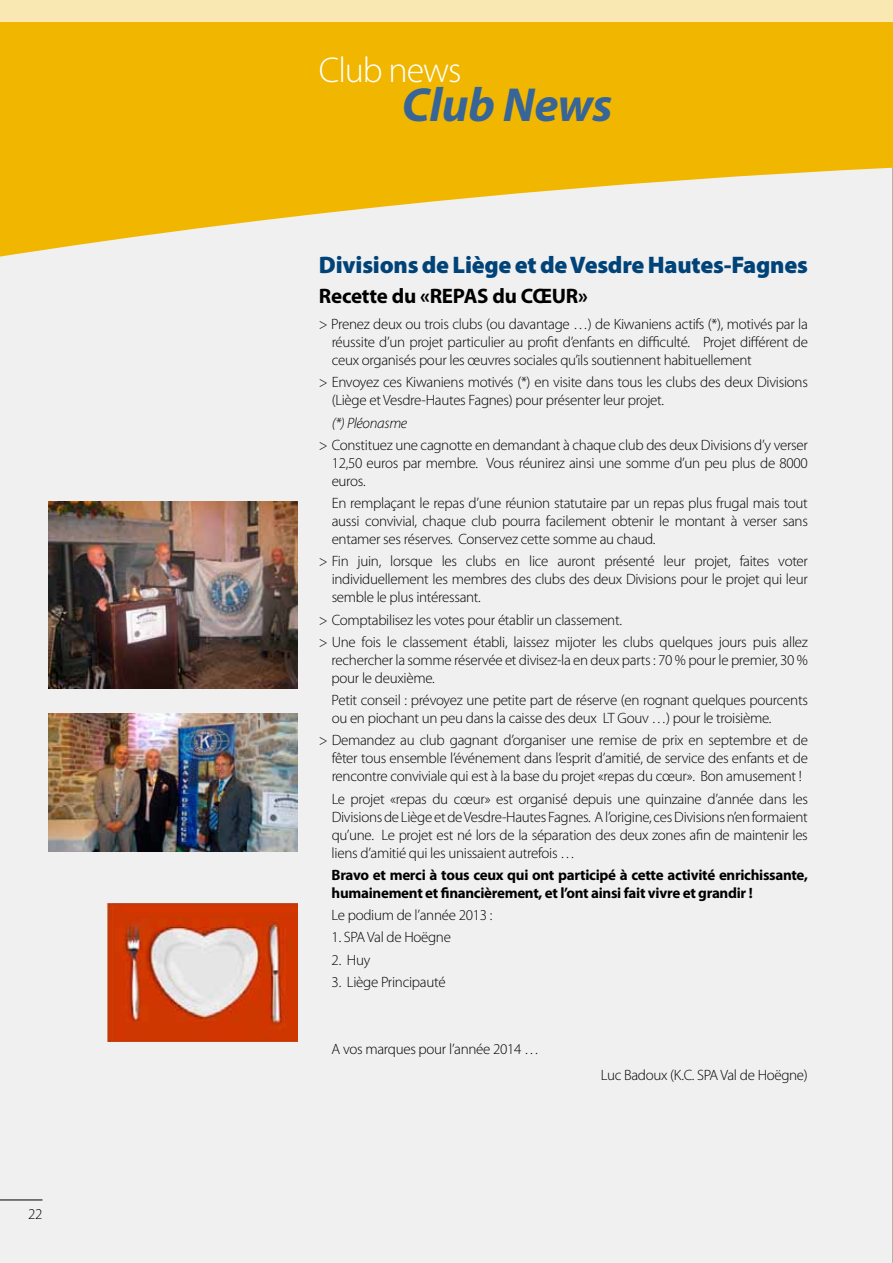
<style>
.page{position:relative;width:893px;height:1263px;background:#fff}
.page>*{position:absolute;margin:0;border:0;box-sizing:border-box;transform-origin:0 0}
.t1{font:italic 700 48px "Myriad Pro";letter-spacing:-.01em;color:#376597}
.t2{font:300 36px "Myriad Pro";color:#fff}
.t3{font:900 24px "Myriad Pro";letter-spacing:-.01em;color:#004379}
.t4{font:700 21px "Myriad Pro";letter-spacing:-.01em;color:#000}
.t5{font:300 15px/18px "Myriad Pro";letter-spacing:-.02em;color:#000;text-align:justify}
.t6{font:700 15px/18px "Myriad Pro";letter-spacing:-.02em;color:#000}
.t7{font:italic 300 15px "Myriad Pro";letter-spacing:-.02em;color:#000}
</style>
<div class="page">
<div style="left:0;top:259px;width:893px;height:1004px;background:#f0f0f0"></div>
<svg style="left:0;top:21px;width:893px;height:238px;fill:#f0b600"></svg>
<div style="left:0;top:0;width:893px;height:21px;background:#fae8b2"></div>
<hr style="left:0;top:1199px;width:43px;height:1px;background:#000">
<img style="left:106px;top:904px;width:192px;height:138px">
<img style="left:49px;top:713px;width:249px;height:138px">
<img style="left:49px;top:502px;width:249px;height:186px">
<p class="t5" style="left:28px;top:1205px;width:16px">22</p>
<h2 class="t2" style="left:319px;top:50px;width:144px">Club news</h2>
<h1 class="t1" style="left:402px;top:78px;width:212px">Club News</h1>
<h3 class="t3" style="left:319px;top:251px;width:490px">Divisions de Liège et de Vesdre Hautes-Fagnes</h3>
<h3 class="t4" style="left:319px;top:284px;width:271px">Recette du «REPAS du CŒUR»</h3>
<p class="t5" style="left:332px;top:315px;width:478px;text-indent:-13px">&gt; Prenez deux ou trois clubs (ou davantage …) de Kiwaniens actifs (*), motivés par la réussite d’un projet particulier au profit d’enfants en difficulté. Projet différent de ceux organisés pour les œuvres sociales qu’ils soutiennent habituellement</p>
<p class="t5" style="left:332px;top:374px;width:478px;text-indent:-13px">&gt; Envoyez ces Kiwaniens motivés (*) en visite dans tous les clubs des deux Divisions (Liège et Vesdre-Hautes Fagnes) pour présenter leur projet.</p>
<p class="t7" style="left:332px;top:415px;width:77px">(*) Pléonasme</p>
<p class="t5" style="left:332px;top:436px;width:478px;text-indent:-13px">&gt; Constituez une cagnotte en demandant à chaque club des deux Divisions d’y verser 12,50 euros par membre. Vous réunirez ainsi une somme d’un peu plus de 8000 euros.</p>
<p class="t5" style="left:332px;top:494px;width:478px;text-indent:-13px">En remplaçant le repas d’une réunion statutaire par un repas plus frugal mais tout aussi convivial, chaque club pourra facilement obtenir le montant à verser sans entamer ses réserves. Conservez cette somme au chaud.</p>
<p class="t5" style="left:332px;top:553px;width:478px;text-indent:-13px">&gt; Fin juin, lorsque les clubs en lice auront présenté leur projet, faites voter individuellement les membres des clubs des deux Divisions pour le projet qui leur semble le plus intéressant.</p>
<p class="t5" style="left:319px;top:609px;width:490px;line-height:22.2px">&gt; Comptabilisez les votes pour établir un classement.<br>&gt; Une fois le classement établi, laissez mijoter les clubs quelques jours puis allez</p>
<p class="t5" style="left:332px;top:651px;width:478px">rechercher la somme réservée et divisez-la en deux parts : 70 % pour le premier, 30 % pour le deuxième.</p>
<p class="t5" style="left:332px;top:691px;width:478px">Petit conseil : prévoyez une petite part de réserve (en rognant quelques pourcents ou en piochant un peu dans la caisse des deux LT Gouv …) pour le troisième.</p>
<p class="t5" style="left:332px;top:732px;width:478px;text-indent:-13px">&gt; Demandez au club gagnant d’organiser une remise de prix en septembre et de fêter tous ensemble l’événement dans l’esprit d’amitié, de service des enfants et de rencontre conviviale qui est à la base du projet «repas du cœur». Bon amusement !</p>
<p class="t5" style="left:332px;top:790px;width:478px">Le projet «repas du cœur» est organisé depuis une quinzaine d’année dans les Divisions de Liège et de Vesdre-Hautes Fagnes. A l’origine, ces Divisions n’en formaient qu’une. Le projet est né lors de la séparation des deux zones afin de maintenir les liens d’amitié qui les unissaient autrefois …</p>
<p class="t6" style="left:332px;top:866px;width:478px">Bravo et merci à tous ceux qui ont participé à cette activité enrichissante, humainement et financièrement, et l’ont ainsi fait vivre et grandir !</p>
<p class="t5" style="left:332px;top:906px;width:162px">Le podium de l’année 2013 :</p>
<p class="t5" style="left:332px;top:929px;width:121px">1. SPA Val de Hoëgne</p>
<p class="t5" style="left:332px;top:951px;width:40px">2. Huy</p>
<p class="t5" style="left:332px;top:973px;width:115px">3. Liège Principauté</p>
<p class="t5" style="left:332px;top:1040px;width:209px">A vos marques pour l’année 2014 …</p>
<p class="t5" style="left:601px;top:1066px;width:209px">Luc Badoux (K.C. SPA Val de Hoëgne)</p>
</div>
